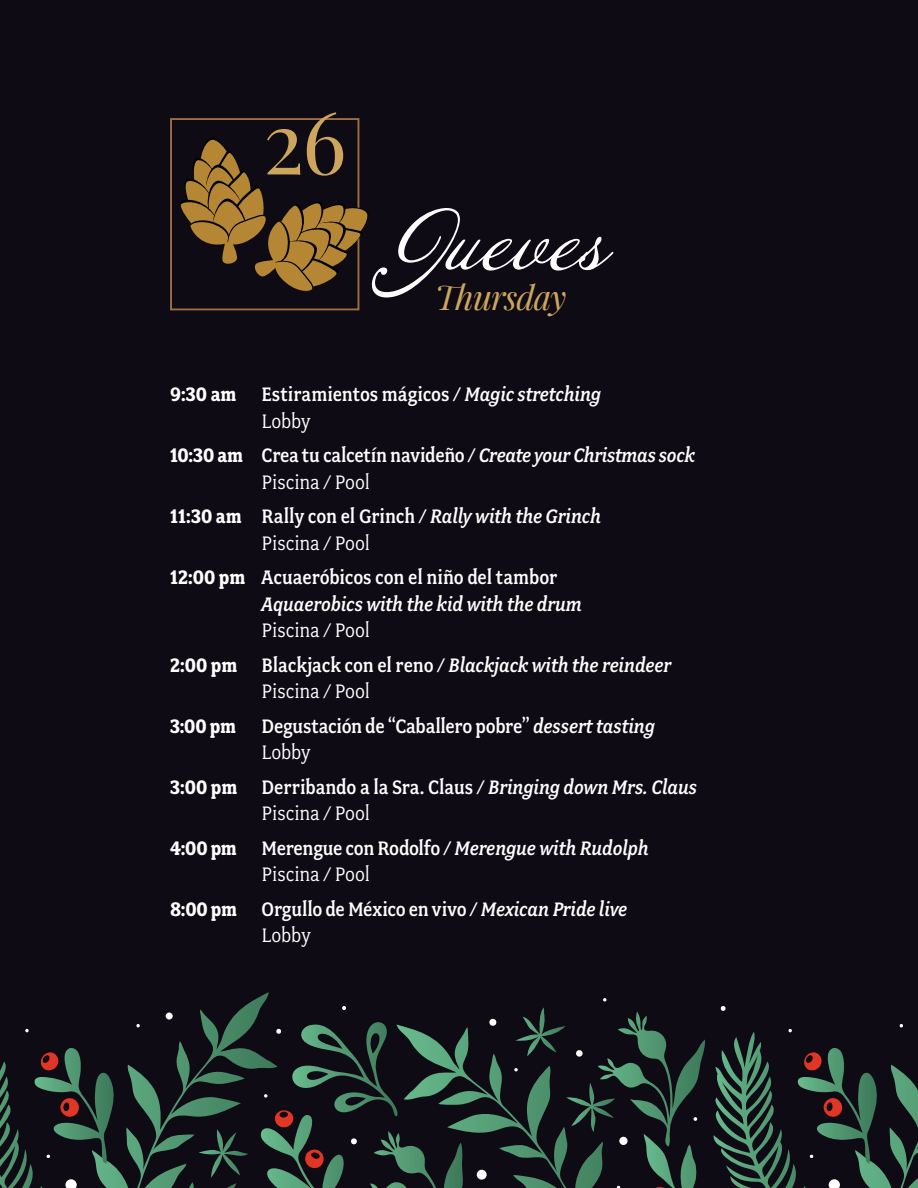
<style>
.page{position:relative;width:918px;height:1188px;background:#0e0b14}
.page>*{position:absolute;margin:0;border:0;box-sizing:border-box;transform-origin:0 0}
.t1{font:75.9px "Annabelle JF";color:#fff}
.t2{font:italic 33.9px "Playfair Display";letter-spacing:-.03em;color:#cda55d}
.t3{font:500 21.9px/34.8px "Fairplex Narrow OT";letter-spacing:-.005em;color:#fff}
.t4{font:italic 21.9px "Fairplex Narrow OT Med";letter-spacing:-.005em;color:#fff}
.t5{font:21.9px "Fairplex Narrow OT";color:#fff}
.s1{font-weight:700}
.s2{font-family:"Fairplex Narrow OT Med";font-weight:400;font-style:italic}
.s3{font-weight:400}
.s4{font-family:"Fairplex Narrow OT";font-weight:700;font-style:normal}
.s5{font-family:"Fairplex Narrow OT";font-weight:500;font-style:normal}
</style>
<div class="page">
<svg style="left:0;top:992px;width:607px;height:196px"></svg>
<svg style="left:477px;top:1006px;width:441px;height:182px"></svg>
<div style="left:170px;top:118px;width:189px;height:192px;border:2px solid #9b6f41"></div>
<svg style="left:178px;top:112px;width:190px;height:181px"></svg>
<h1 class="t1" style="left:389px;top:194px;width:219px">Jueves</h1>
<h2 class="t2" style="left:435px;top:271px;width:133px">Thursday</h2>
<p class="t3" style="left:262px;top:381px;width:341px;line-height:26.2px;text-indent:-91px"><span class="s1">9:30 am</span> Estiramientos mágicos / <span class="s2">Magic stretching<br></span><span class="s3">Lobby</span></p>
<p class="t3" style="left:262px;top:442px;width:435px;line-height:26.2px;text-indent:-91px"><span class="s1">10:30 am</span> Crea tu calcetín navideño / <span class="s2">Create your Christmas sock<br></span><span class="s3">Piscina / Pool</span></p>
<p class="t4" style="left:170px;top:504px;width:432px"><span class="s4">11:30 am</span> <span class="s5">Rally con el Grinch /</span> Rally with the Grinch</p>
<p class="t3" style="left:170px;top:525px;width:388px;text-indent:91px"><span class="s3">Piscina / Pool<br></span><span class="s1">12:00 pm</span> Acuaeróbicos con el niño del tambor</p>
<p class="t4" style="left:262px;top:591px;width:322px">Aquaerobics with the kid with the drum</p>
<p class="t5" style="left:262px;top:618px;width:110px">Piscina / Pool</p>
<p class="t4" style="left:170px;top:653px;width:503px"><span class="s4">2:00 pm</span> <span class="s5">Blackjack con el reno /</span> Blackjack with the reindeer</p>
<p class="t3" style="left:170px;top:674px;width:486px;text-indent:91px"><span class="s3">Piscina / Pool<br></span><span class="s1">3:00 pm</span> Degustación de “Caballero pobre” <span class="s2">dessert tasting</span></p>
<p class="t3" style="left:170px;top:735px;width:528px;text-indent:91px"><span class="s3">Lobby<br></span><span class="s1">3:00 pm</span> Derribando a la Sra. Claus / <span class="s2">Bringing down Mrs. Claus</span></p>
<p class="t3" style="left:170px;top:796px;width:480px;text-indent:91px"><span class="s3">Piscina / Pool<br></span><span class="s1">4:00 pm</span> Merengue con Rodolfo / <span class="s2">Merengue with Rudolph</span></p>
<p class="t3" style="left:170px;top:857px;width:459px;text-indent:91px"><span class="s3">Piscina / Pool<br></span><span class="s1">8:00 pm</span> Orgullo de México en vivo / <span class="s2">Mexican Pride live</span></p>
<p class="t5" style="left:262px;top:923px;width:51px">Lobby</p>
</div>
